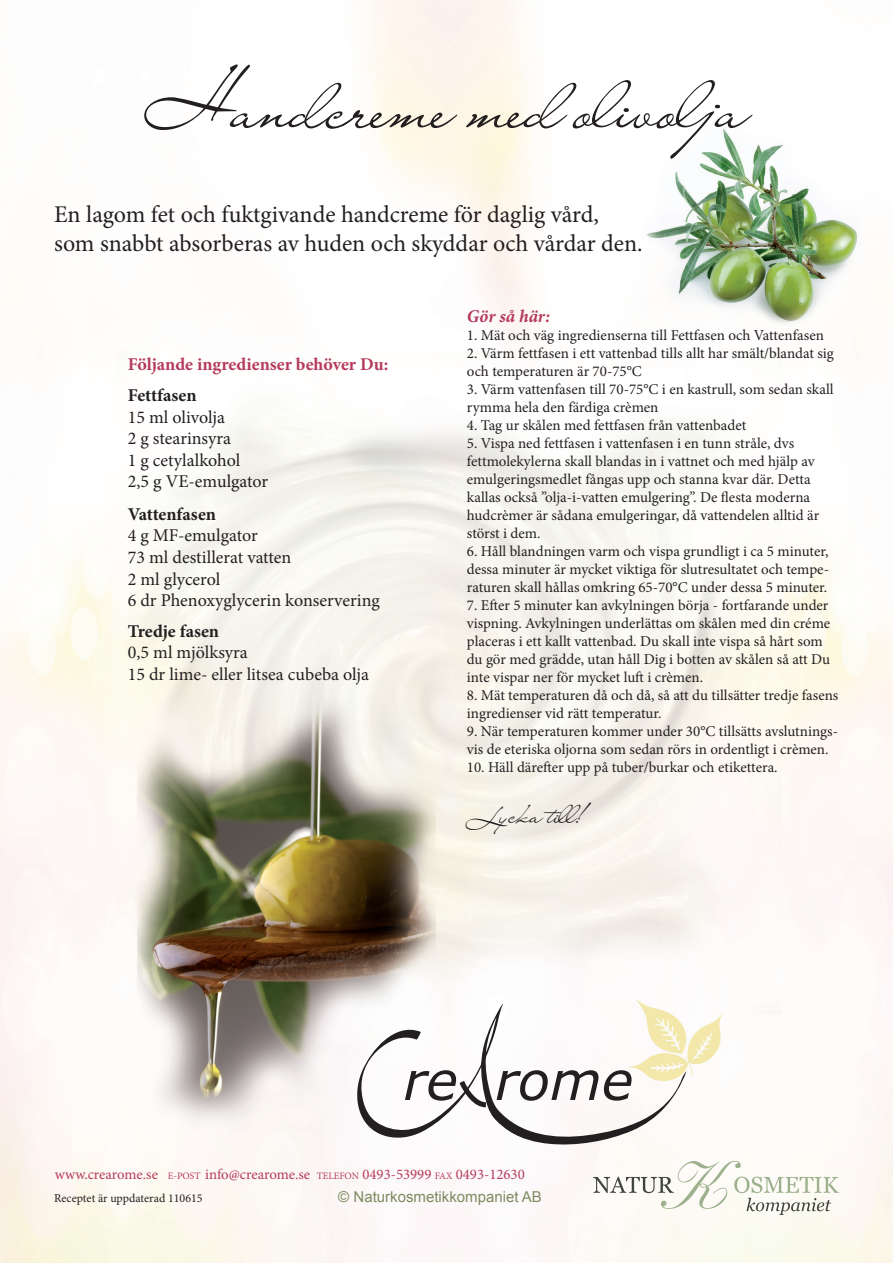
<style>
.page{position:relative;width:893px;height:1263px;background:#fff}
.page>*{position:absolute;margin:0;border:0;box-sizing:border-box;transform-origin:0 0}
.t1{font:72px "Lainie Day SH";color:#231f20}
.t2{font:italic 53.1px "Verdana";color:#231f20}
.t3{font:27px "Lainie Day SH";color:#231f20}
.t4{font:24px "Minion Pro";letter-spacing:-.005em;color:#231f20}
.t5{font:18px "Minion Pro";color:#231f20}
.t6{font:700 18px "Minion Pro";letter-spacing:-.005em;color:#231f20}
.t7{font:700 18px "Minion Pro";color:#b53a5c}
.t8{font:italic 700 18px "Minion Pro";letter-spacing:-.005em;color:#b53a5c}
.t9{font:15px/18px "Minion Pro";color:#231f20}
.t10{font:15px "Arial";color:#7e8c62}
.t11{font:14.7px "Minion Pro";color:#b53a5c}
.t12{font:12px "Minion Pro";color:#231f20}
.s1{font-size:9.9px}
</style>
<div class="page">
<img style="left:0;top:0;width:893px;height:1263px">
<svg style="left:593px;top:1161px;width:246px;height:54px"></svg>
<svg style="left:357px;top:1003px;width:329px;height:143px"></svg>
<svg style="left:455px;top:1075px;width:36px;height:34px"></svg>
<p class="t1" style="left:144px;top:59px;width:607px">Handcreme med olivolja</p>
<p class="t4" style="left:54px;top:199px;width:546px">En lagom fet och fuktgivande handcreme för daglig vård,</p>
<p class="t4" style="left:54px;top:227px;width:590px">som snabbt absorberas av huden och skyddar och vårdar den.</p>
<p class="t7" style="left:128px;top:352px;width:262px">Följande ingredienser behöver Du:</p>
<p class="t6" style="left:128px;top:382px;width:70px">Fettfasen</p>
<p class="t5" style="left:128px;top:405px;width:99px">15 ml olivolja</p>
<p class="t5" style="left:128px;top:426px;width:105px">2 g stearinsyra</p>
<p class="t5" style="left:128px;top:448px;width:114px">1 g cetylalkohol</p>
<p class="t5" style="left:128px;top:469px;width:142px">2,5 g VE-emulgator</p>
<p class="t6" style="left:128px;top:501px;width:90px">Vattenfasen</p>
<p class="t5" style="left:128px;top:523px;width:132px">4 g MF-emulgator</p>
<p class="t5" style="left:128px;top:545px;width:165px">73 ml destillerat vatten</p>
<p class="t5" style="left:128px;top:567px;width:94px">2 ml glycerol</p>
<p class="t5" style="left:128px;top:588px;width:254px">6 dr Phenoxyglycerin konservering</p>
<p class="t6" style="left:128px;top:618px;width:93px">Tredje fasen</p>
<p class="t5" style="left:128px;top:640px;width:122px">0,5 ml mjölksyra</p>
<p class="t5" style="left:128px;top:662px;width:243px">15 dr lime- eller litsea cubeba olja</p>
<p class="t8" style="left:467px;top:303px;width:85px">Gör så här:</p>
<p class="t9" style="left:467px;top:326px;width:358px">1. Mät och väg ingredienserna till Fettfasen och Vattenfasen</p>
<p class="t9" style="left:467px;top:344px;width:369px">2. Värm fettfasen i ett vattenbad tills allt har smält/blandat sig och temperaturen är 70-75°C</p>
<p class="t9" style="left:467px;top:380px;width:368px">3. Värm vattenfasen till 70-75°C i en kastrull, som sedan skall rymma hela den färdiga crèmen</p>
<p class="t9" style="left:467px;top:416px;width:281px">4. Tag ur skålen med fettfasen från vattenbadet</p>
<p class="t9" style="left:467px;top:434px;width:354px">5. Vispa ned fettfasen i vattenfasen i en tunn stråle, dvs fettmolekylerna skall blandas in i vattnet och med hjälp av emulgeringsmedlet fångas upp och stanna kvar där. Detta kallas också ”olja-i-vatten emulgering”. De flesta moderna hudcrèmer är sådana emulgeringar, då vattendelen alltid är störst i dem.</p>
<p class="t9" style="left:467px;top:542px;width:364px;text-align:justify">6. Håll blandningen varm och vispa grundligt i ca 5 minuter, dessa minuter är mycket viktiga för slutresultatet och tempe&shy;raturen skall hållas omkring 65-70°C under dessa 5 minuter.</p>
<p class="t9" style="left:467px;top:596px;width:365px">7. Efter 5 minuter kan avkylningen börja - fortfarande under vispning. Avkylningen underlättas om skålen med din créme placeras i ett kallt vattenbad. Du skall inte vispa så hårt som du gör med grädde, utan håll Dig i botten av skålen så att Du inte vispar ner för mycket luft i crèmen.</p>
<p class="t9" style="left:467px;top:686px;width:373px">8. Mät temperaturen då och då, så att du tillsätter tredje fasens ingredienser vid rätt temperatur.</p>
<p class="t9" style="left:467px;top:722px;width:373px">9. När temperaturen kommer under 30°C tillsätts avslutnings&shy;vis de eteriska oljorna som sedan rörs in ordentligt i crèmen.</p>
<p class="t9" style="left:467px;top:758px;width:312px">10. Häll därefter upp på tuber/burkar och etikettera.</p>
<p class="t3" style="left:467px;top:797px;width:120px">Lycka till!</p>
<p class="t2" style="left:403px;top:1047px;width:231px">re rome</p>
<p class="t11" style="left:55px;top:1164px;width:471px">www.crearome.se <span class="s1">E-POST</span> info@crearome.se <span class="s1">TELEFON</span> 0493-53999 <span class="s1">FAX</span> 0493-12630</p>
<p class="t12" style="left:54px;top:1190px;width:150px">Receptet är uppdaterad 110615</p>
<p class="t10" style="left:338px;top:1187px;width:205px">© Naturkosmetikkompaniet AB</p>
</div>
